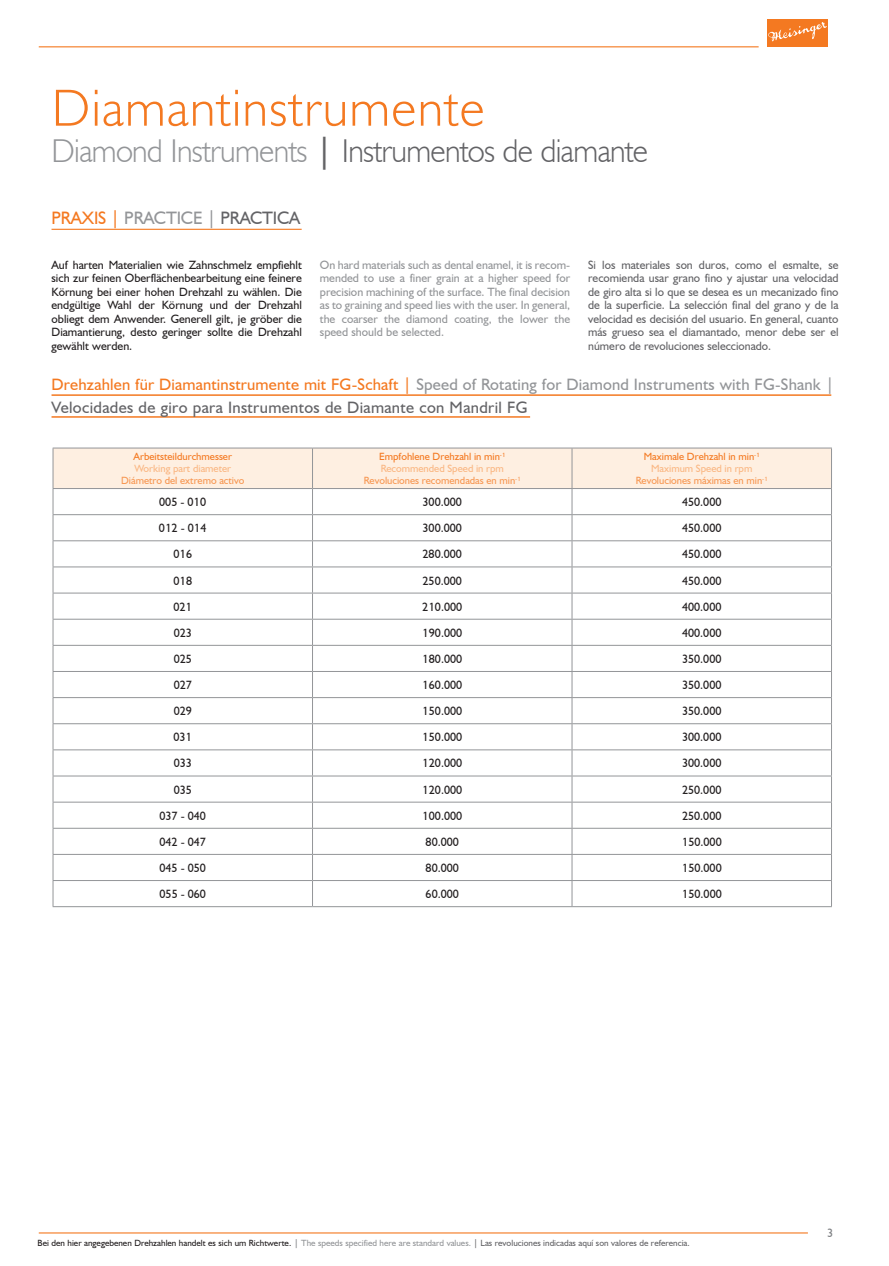
<style>
.page{position:relative;width:889px;height:1266px;background:#fff}
.page>*{position:absolute;margin:0;border:0;box-sizing:border-box;transform-origin:0 0}
.t1{font:300 52.5px "Humanist 521 BT";letter-spacing:.025em;color:#f47921}
.t2{font:300 33px "Humanist 521 BT";letter-spacing:-.02em;color:#636366}
.t3{font:18px "Humanist 521 BT";color:#939598}
.t4{font:18px "Humanist 521 BT";color:#636366}
.t5{font:16.5px/22.5px "Humanist 521 BT";letter-spacing:.01em;color:#636366}
.t6{font:12px/13.5px "Humanist 521 BT";color:#231f20;text-align:justify}
.t7{font:12px/13.5px "Humanist 521 BT";color:#636366;text-align:justify}
.t8{font:12px/13.5px "Humanist 521 BT";color:#939598;text-align:justify}
.t9{font:12px "Humanist 521 BT";color:#808285}
.t10{font:10.5px/12px "Humanist 521 BT";color:#f79752;text-align:center}
.t11{font:10.5px "Humanist 521 BT";color:#f47921}
.t12{font:10.5px "Humanist 521 BT";color:#fab783}
.t13{font:9px "Humanist 521 BT";color:#231f20}
.s1{color:#939598}
.s2{font-weight:400}
.s3{color:#f47921}
.s4{color:#fab783}
.s5{font-weight:700;color:#939598}
.s6{color:#636366}
</style>
<div class="page">
<div style="left:767px;top:19px;width:60px;height:28px;background:#f47921"></div>
<svg style="left:768px;top:22px;width:59px;height:19px"></svg>
<hr style="left:39px;top:46px;width:719px;height:1px;background:#f47921">
<hr style="left:39px;top:1232px;width:769px;height:1px;background:#f47921">
<svg style="left:53px;top:448px;width:779px;height:458px"></svg>
<hr style="left:53px;top:906px;width:259px;height:1px;background:#939598">
<hr style="left:312px;top:906px;width:260px;height:1px;background:#939598">
<hr style="left:572px;top:906px;width:259px;height:1px;background:#939598">
<hr style="left:52px;top:229px;width:250px;height:1px;background:#f47921">
<hr style="left:52px;top:394px;width:779px;height:2px;background:#f47921">
<hr style="left:52px;top:416px;width:478px;height:2px;background:#f47921">
<h1 class="t1" style="left:52px;top:76px;width:434px">Diamantinstrumente</h1>
<h2 class="t2" style="left:52px;top:130px;width:598px"><span class="s1">Diamond Instruments</span> <span class="s2">|</span> Instrumentos de diamante</h2>
<h3 class="t3" style="left:52px;top:207px;width:93px"><span class="s3">Praxis |</span> Practice</h3>
<h3 class="t4" style="left:207px;top:207px;width:25px"><span class="s1">|</span> practica</h3>
<p class="t6" style="left:52px;top:258px;width:252px">Auf harten Materialien wie Zahnschmelz empfiehlt sich zur feinen Oberflächenbearbeitung eine feinere Körnung bei einer hohen Drehzahl zu wählen. Die endgültige Wahl der Körnung und der Drehzahl obliegt dem Anwender. Generell gilt, je gröber die Diamantierung, desto geringer sollte die Drehzahl gewählt werden.</p>
<p class="t8" style="left:320px;top:258px;width:252px">On hard materials such as dental enamel, it is recom&shy;mended to use a finer grain at a higher speed for precision machining of the surface. The final decision as to graining and speed lies with the user. In general, the coarser the diamond coating, the lower the speed should be selected.</p>
<p class="t7" style="left:588px;top:258px;width:252px">Si los materiales son duros, como el esmalte, se recomienda usar grano fino y ajustar una velocidad de giro alta si lo que se desea es un mecanizado fino de la superficie. La selección final del grano y de la velocidad es decisión del usuario. En general, cuanto más grueso sea el diamantado, menor debe ser el número de revoluciones seleccionado.</p>
<h3 class="t5" style="left:52px;top:373px;width:784px"><span class="s3">Drehzahlen für Diamantinstrumente mit FG-Schaft |</span> <span class="s1">Speed of Rotating for Diamond Instruments with FG-Shank |<br></span>Velocidades de giro para Instrumentos de Diamante con Mandril FG</h3>
<p class="t11" style="left:133px;top:450px;width:100px">Arbeitsteildurchmesser</p>
<p class="t12" style="left:134px;top:462px;width:98px">Working part diameter</p>
<p class="t10" style="left:121px;top:474px;width:125px">Diámetro del extremo activo</p>
<p class="t10" style="left:364px;top:450px;width:158px"><span class="s3">Empfohlene Drehzahl in min</span><sup>-1<br></sup><span class="s4">Recommended Speed in rpm<br></span>Revoluciones recomendadas en min<sup>-1</sup></p>
<p class="t10" style="left:636px;top:450px;width:133px"><span class="s3">Maximale Drehzahl in min</span><sup>-1<br></sup><span class="s4">Maximum Speed in rpm<br></span>Revoluciones máximas en min<sup>-1</sup></p>
<p class="t6" style="left:159px;top:495px;width:49px">005 - 010</p>
<p class="t6" style="left:422px;top:495px;width:41px">300.000</p>
<p class="t6" style="left:682px;top:495px;width:41px">450.000</p>
<p class="t6" style="left:159px;top:521px;width:49px">012 - 014</p>
<p class="t6" style="left:422px;top:521px;width:41px">300.000</p>
<p class="t6" style="left:682px;top:521px;width:41px">450.000</p>
<p class="t6" style="left:173px;top:547px;width:20px">016</p>
<p class="t6" style="left:422px;top:547px;width:41px">280.000</p>
<p class="t6" style="left:682px;top:547px;width:41px">450.000</p>
<p class="t6" style="left:173px;top:573px;width:20px">018</p>
<p class="t6" style="left:422px;top:573px;width:41px">250.000</p>
<p class="t6" style="left:682px;top:573px;width:41px">450.000</p>
<p class="t6" style="left:173px;top:599px;width:20px">021</p>
<p class="t6" style="left:422px;top:599px;width:41px">210.000</p>
<p class="t6" style="left:682px;top:599px;width:41px">400.000</p>
<p class="t6" style="left:174px;top:626px;width:20px">023</p>
<p class="t6" style="left:422px;top:626px;width:41px">190.000</p>
<p class="t6" style="left:682px;top:626px;width:41px">400.000</p>
<p class="t6" style="left:174px;top:652px;width:20px">025</p>
<p class="t6" style="left:422px;top:652px;width:41px">180.000</p>
<p class="t6" style="left:682px;top:652px;width:41px">350.000</p>
<p class="t6" style="left:174px;top:678px;width:20px">027</p>
<p class="t6" style="left:422px;top:678px;width:41px">160.000</p>
<p class="t6" style="left:682px;top:678px;width:41px">350.000</p>
<p class="t6" style="left:174px;top:704px;width:20px">029</p>
<p class="t6" style="left:422px;top:704px;width:41px">150.000</p>
<p class="t6" style="left:682px;top:704px;width:41px">350.000</p>
<p class="t6" style="left:173px;top:730px;width:20px">031</p>
<p class="t6" style="left:422px;top:730px;width:41px">150.000</p>
<p class="t6" style="left:682px;top:730px;width:41px">300.000</p>
<p class="t6" style="left:174px;top:756px;width:20px">033</p>
<p class="t6" style="left:422px;top:756px;width:41px">120.000</p>
<p class="t6" style="left:682px;top:756px;width:41px">300.000</p>
<p class="t6" style="left:174px;top:782px;width:20px">035</p>
<p class="t6" style="left:422px;top:782px;width:41px">120.000</p>
<p class="t6" style="left:682px;top:782px;width:41px">250.000</p>
<p class="t6" style="left:159px;top:808px;width:48px">037 - 040</p>
<p class="t6" style="left:422px;top:808px;width:41px">100.000</p>
<p class="t6" style="left:682px;top:808px;width:41px">250.000</p>
<p class="t6" style="left:159px;top:835px;width:48px">042 - 047</p>
<p class="t6" style="left:425px;top:835px;width:35px">80.000</p>
<p class="t6" style="left:681px;top:835px;width:41px">150.000</p>
<p class="t6" style="left:159px;top:861px;width:48px">045 - 050</p>
<p class="t6" style="left:425px;top:861px;width:35px">80.000</p>
<p class="t6" style="left:681px;top:861px;width:41px">150.000</p>
<p class="t6" style="left:159px;top:887px;width:48px">055 - 060</p>
<p class="t6" style="left:425px;top:887px;width:35px">60.000</p>
<p class="t6" style="left:681px;top:887px;width:41px">150.000</p>
<p class="t13" style="left:37px;top:1237px;width:653px">Bei den hier angegebenen Drehzahlen handelt es sich um Richtwerte. <span class="s5">|</span> <span class="s1">The speeds specified here are standard values.</span> <span class="s6">| Las revoluciones indicadas aquí son valores de referencia.</span></p>
<p class="t9" style="left:827px;top:1225px;width:8px">3</p>
</div>
